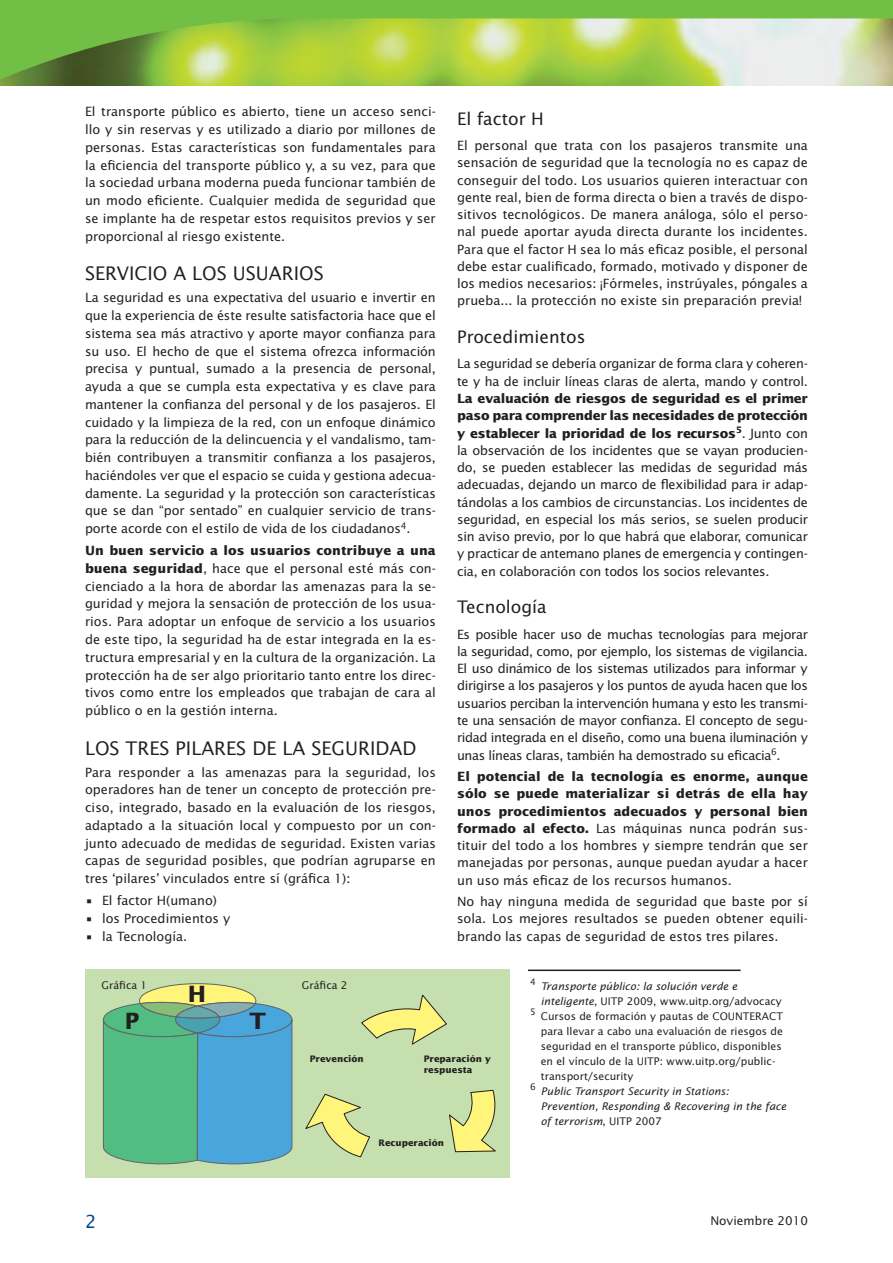
<style>
.page{position:relative;width:893px;height:1263px;background:#fff}
.page>*{position:absolute;margin:0;border:0;box-sizing:border-box;transform-origin:0 0}
.t1{font:700 22.5px "Lucida Sans";color:#231f20}
.Sous-titre_1{font:18.75px "Lucida Sans";color:#231f20}
.t2{font:18px "Lucida Sans";color:#01498e}
.Sous-titre_2{font:17.25px "Lucida Sans";color:#231f20}
.Texte{font:12.75px/17.2px "Lucida Sans";color:#231f20;text-align:justify}
.Texte_retrait{font:12.75px "Lucida Sans";color:#231f20}
.t3{font:12px "Lucida Sans";color:#231f20}
.t4{font:10.5px "Lucida Sans";color:#231f20}
.t5{font:italic 10.5px "Lucida Sans";color:#231f20}
.t6{font:700 9px/10.5px "Lucida Sans";color:#231f20}
.s1{font-weight:700}
.s2{font-style:italic}
.s3{font-style:normal}
</style>
<div class="page">
<svg style="left:0;top:0;width:893px;height:85px;background:#a0c95f"></svg>
<hr style="left:528px;top:969px;width:213px;height:2px;background:#231f20">
<div style="left:85px;top:969px;width:424px;height:209px;background:#c5e0ae"></div>
<svg style="left:103px;top:983px;width:189px;height:181px;background:#61b5a9"></svg>
<svg style="left:361px;top:995px;width:86px;height:50px"></svg>
<svg style="left:449px;top:1089px;width:47px;height:63px"></svg>
<svg style="left:305px;top:1093px;width:65px;height:64px"></svg>
<p class="Texte" style="left:85px;top:103px;width:352px;line-height:17.7px">El transporte público es abierto, tiene un acceso senci&shy;llo y sin reservas y es utilizado a diario por millones de personas. Estas características son fundamentales para la eficiencia del transporte público y, a su vez, para que la sociedad urbana moderna pueda funcionar también de un modo eficiente. Cualquier medida de seguridad que se implante ha de respetar estos requisitos previos y ser proporcional al riesgo existente.</p>
<p class="Sous-titre_1" style="left:85px;top:262px;width:240px">SERVICIO A LOS USUARIOS</p>
<p class="Texte" style="left:85px;top:288px;width:352px;line-height:17.7px">La seguridad es una expectativa del usuario e invertir en que la experiencia de éste resulte satisfactoria hace que el sistema sea más atractivo y aporte mayor confianza para su uso. El hecho de que el sistema ofrezca información precisa y puntual, sumado a la presencia de personal, ayuda a que se cumpla esta expectativa y es clave para mantener la confianza del personal y de los pasajeros. El cuidado y la limpieza de la red, con un enfoque dinámico para la reducción de la delincuencia y el vandalismo, tam&shy;bién contribuyen a transmitir confianza a los pasajeros, haciéndoles ver que el espacio se cuida y gestiona adecua&shy;damente. La seguridad y la protección son características que se dan “por sentado” en cualquier servicio de trans&shy;porte acorde con el estilo de vida de los ciudadanos<sup>4</sup>.</p>
<p class="Texte" style="left:85px;top:541px;width:352px;line-height:17.7px"><span class="s1">Un buen servicio a los usuarios contribuye a una buena seguridad</span>, hace que el personal esté más con&shy;cienciado a la hora de abordar las amenazas para la se&shy;guridad y mejora la sensación de protección de los usua&shy;rios. Para adoptar un enfoque de servicio a los usuarios de este tipo, la seguridad ha de estar integrada en la es&shy;tructura empresarial y en la cultura de la organización. La protección ha de ser algo prioritario tanto entre los direc&shy;tivos como entre los empleados que trabajan de cara al público o en la gestión interna.</p>
<p class="Sous-titre_1" style="left:85px;top:736px;width:333px">LOS TRES PILARES DE LA SEGURIDAD</p>
<p class="Texte" style="left:85px;top:763px;width:352px;line-height:17.7px">Para responder a las amenazas para la seguridad, los operadores han de tener un concepto de protección pre&shy;ciso, integrado, basado en la evaluación de los riesgos, adaptado a la situación local y compuesto por un con&shy;junto adecuado de medidas de seguridad. Existen varias capas de seguridad posibles, que podrían agruparse en tres ‘pilares’ vinculados entre sí (gráfica 1):</p>
<p class="Texte_retrait" style="left:85px;top:893px;width:134px">• El factor H(umano)</p>
<p class="Texte_retrait" style="left:85px;top:910px;width:147px">• los Procedimientos y</p>
<p class="Texte_retrait" style="left:85px;top:928px;width:104px">• la Tecnología.</p>
<p class="Sous-titre_2" style="left:457px;top:108px;width:88px">El factor H</p>
<p class="Texte" style="left:457px;top:136px;width:352px">El personal que trata con los pasajeros transmite una sensación de seguridad que la tecnología no es capaz de conseguir del todo. Los usuarios quieren interactuar con gente real, bien de forma directa o bien a través de dispo&shy;sitivos tecnológicos. De manera análoga, sólo el perso&shy;nal puede aportar ayuda directa durante los incidentes.<br>Para que el factor H sea lo más eficaz posible, el personal debe estar cualificado, formado, motivado y disponer de los medios necesarios: ¡Fórmeles, instrúyales, póngales a prueba... la protección no existe sin preparación previa!</p>
<p class="Sous-titre_2" style="left:457px;top:326px;width:130px">Procedimientos</p>
<p class="Texte" style="left:457px;top:355px;width:352px">La seguridad se debería organizar de forma clara y coheren&shy;te y ha de incluir líneas claras de alerta, mando y control.<br><span class="s1">La evaluación de riesgos de seguridad es el primer paso para comprender las necesidades de protección y establecer la prioridad de los recursos</span><sup>5</sup>. Junto con la observación de los incidentes que se vayan producien&shy;do, se pueden establecer las medidas de seguridad más adecuadas, dejando un marco de flexibilidad para ir adap&shy;tándolas a los cambios de circunstancias. Los incidentes de seguridad, en especial los más serios, se suelen producir sin aviso previo, por lo que habrá que elaborar, comunicar y practicar de antemano planes de emergencia y contingen&shy;cia, en colaboración con todos los socios relevantes.</p>
<p class="Sous-titre_2" style="left:457px;top:596px;width:91px">Tecnología</p>
<p class="Texte" style="left:457px;top:625px;width:352px">Es posible hacer uso de muchas tecnologías para mejorar la seguridad, como, por ejemplo, los sistemas de vigilancia.<br>El uso dinámico de los sistemas utilizados para informar y dirigirse a los pasajeros y los puntos de ayuda hacen que los usuarios perciban la intervención humana y esto les transmi&shy;te una sensación de mayor confianza. El concepto de segu&shy;ridad integrada en el diseño, como una buena iluminación y unas líneas claras, también ha demostrado su eficacia<sup>6</sup>.</p>
<p class="Texte" style="left:457px;top:767px;width:352px"><span class="s1">El potencial de la tecnología es enorme, aunque sólo se puede materializar si detrás de ella hay unos procedimientos adecuados y personal bien formado al efecto.</span> Las máquinas nunca podrán sus&shy;tituir del todo a los hombres y siempre tendrán que ser manejadas por personas, aunque puedan ayudar a hacer un uso más eficaz de los recursos humanos.</p>
<p class="Texte" style="left:457px;top:892px;width:352px">No hay ninguna medida de seguridad que baste por sí sola. Los mejores resultados se pueden obtener equili&shy;brando las capas de seguridad de estos tres pilares.</p>
<p class="t5" style="left:530px;top:979px;width:209px"><sup>4</sup> Transporte público: la solución verde e</p>
<p class="t4" style="left:541px;top:994px;width:243px"><span class="s2">inteligente</span>, UITP 2009, www.uitp.org/advocacy</p>
<p class="t4" style="left:530px;top:1009px;width:254px"><sup>5</sup> Cursos de formación y pautas de COUNTERACT</p>
<p class="t4" style="left:541px;top:1024px;width:244px">para llevar a cabo una evaluación de riesgos de</p>
<p class="t4" style="left:541px;top:1039px;width:242px">seguridad en el transporte público, disponibles</p>
<p class="t4" style="left:541px;top:1054px;width:236px">en el vínculo de la UITP: www.uitp.org/public-</p>
<p class="t4" style="left:541px;top:1069px;width:94px">transport/security</p>
<p class="t5" style="left:530px;top:1084px;width:200px"><sup>6</sup> Public Transport Security in Stations:</p>
<p class="t5" style="left:541px;top:1099px;width:247px">Prevention, Responding &amp; Recovering in the face</p>
<p class="t5" style="left:541px;top:1114px;width:123px">of terrorism<span class="s3">, UITP 2007</span></p>
<p class="t4" style="left:102px;top:978px;width:47px">Gráfica 1</p>
<p class="t4" style="left:302px;top:978px;width:47px">Gráfica 2</p>
<p class="t1" style="left:188px;top:981px;width:20px">H</p>
<p class="t1" style="left:125px;top:1007px;width:16px">P</p>
<p class="t1" style="left:250px;top:1007px;width:18px">T</p>
<p class="t6" style="left:310px;top:1053px;width:56px">Prevención</p>
<p class="t6" style="left:424px;top:1053px;width:69px">Preparación y respuesta</p>
<p class="t6" style="left:378px;top:1137px;width:67px">Recuperación</p>
<p class="t2" style="left:85px;top:1210px;width:13px">2</p>
<p class="t3" style="left:710px;top:1213px;width:99px">Noviembre 2010</p>
</div>
